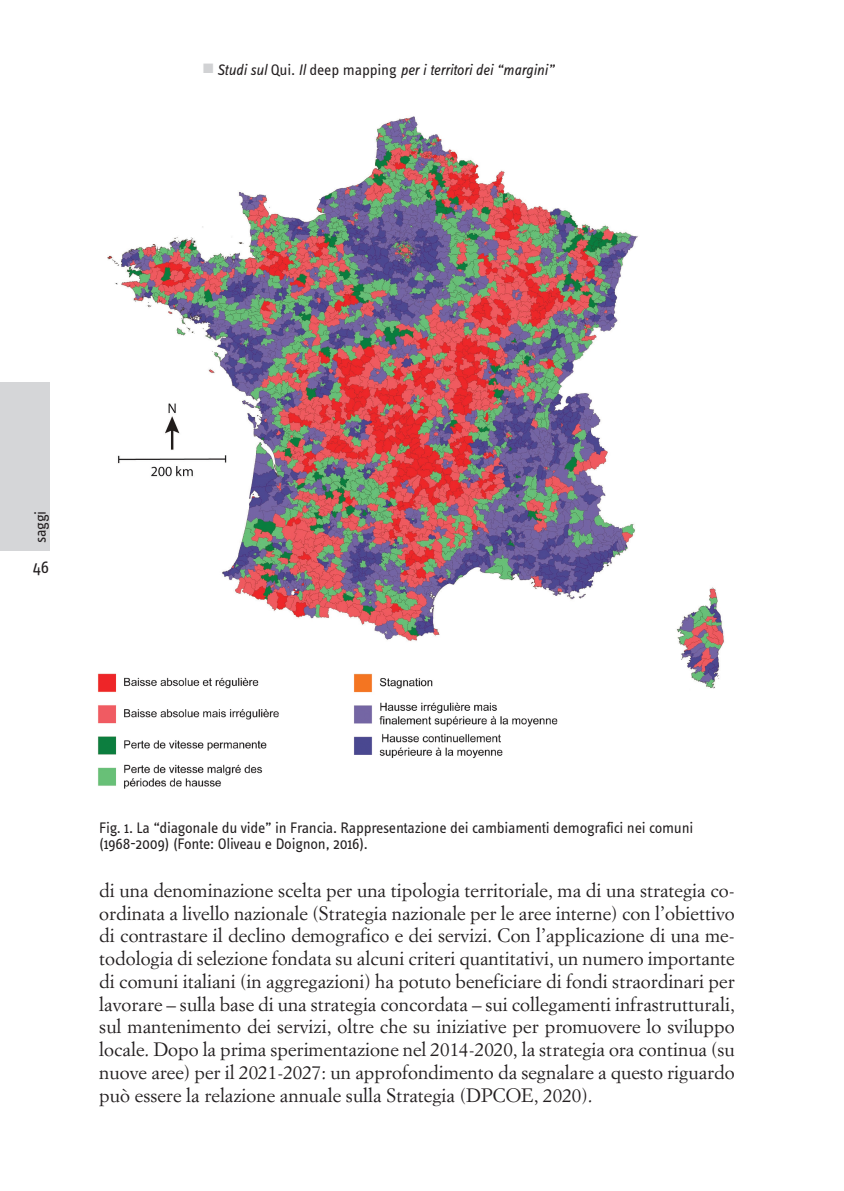
<style>
.page{position:relative;width:844px;height:1191px;background:#fff}
.page>*{position:absolute;margin:0;border:0;box-sizing:border-box;transform-origin:0 0}
.t1{font:19.07px/22.8px "Simoncini Garamond Std";color:#231f20;text-align:justify}
.t2{font:17.68px "Info Text";color:#231f20}
.t3{font:16.1px "Info Text";letter-spacing:-.02em;color:#231f20}
.t4{font:15.75px/15.8px "Info Text";letter-spacing:-.015em;color:#231f20}
.t5{font:italic 15.75px "Info Text";letter-spacing:-.015em;color:#231f20}
.s1{color:#d1d2d4}
.s2{font-style:normal}
</style>
<div class="page">
<div style="left:0;top:382px;width:50px;height:169px;background:#d5d6d8"></div>
<img style="left:107px;top:116px;width:617px;height:573px">
<div style="left:678px;top:184px;width:56px;height:351px;background:#fff"></div>
<img style="left:98px;top:669px;width:185px;height:120px">
<img style="left:345px;top:669px;width:222px;height:90px">
<p class="t5" style="left:203px;top:61px;width:352px"><span class="s1">■</span> Studi sul <span class="s2">Qui</span>. Il <span class="s2">deep mapping</span> per i territori dei “margini”</p>
<p class="t3" style="left:32px;top:543px;width:34px;rotate:-90deg">saggi</p>
<p class="t2" style="left:33px;top:558px;width:18px">46</p>
<p class="t4" style="left:99px;top:820px;width:595px">Fig. 1. La “diagonale du vide” in Francia. Rappresentazione dei cambiamenti demografici nei comuni (1968-2009) (Fonte: Oliveau e Doignon, 2016).</p>
<p class="t1" style="left:99px;top:878px;width:637px">di una denominazione scelta per una tipologia territoriale, ma di una strategia co&shy;ordinata a livello nazionale (Strategia nazionale per le aree interne) con l’obiettivo di contrastare il declino demografico e dei servizi. Con l’applicazione di una me&shy;todologia di selezione fondata su alcuni criteri quantitativi, un numero importante di comuni italiani (in aggregazioni) ha potuto beneficiare di fondi straordinari per lavorare – sulla base di una strategia concordata – sui collegamenti infrastrutturali, sul mantenimento dei servizi, oltre che su iniziative per promuovere lo sviluppo locale. Dopo la prima sperimentazione nel 2014-2020, la strategia ora continua (su nuove aree) per il 2021-2027: un approfondimento da segnalare a questo riguardo può essere la relazione annuale sulla Strategia (DPCOE, 2020).</p>
</div>
